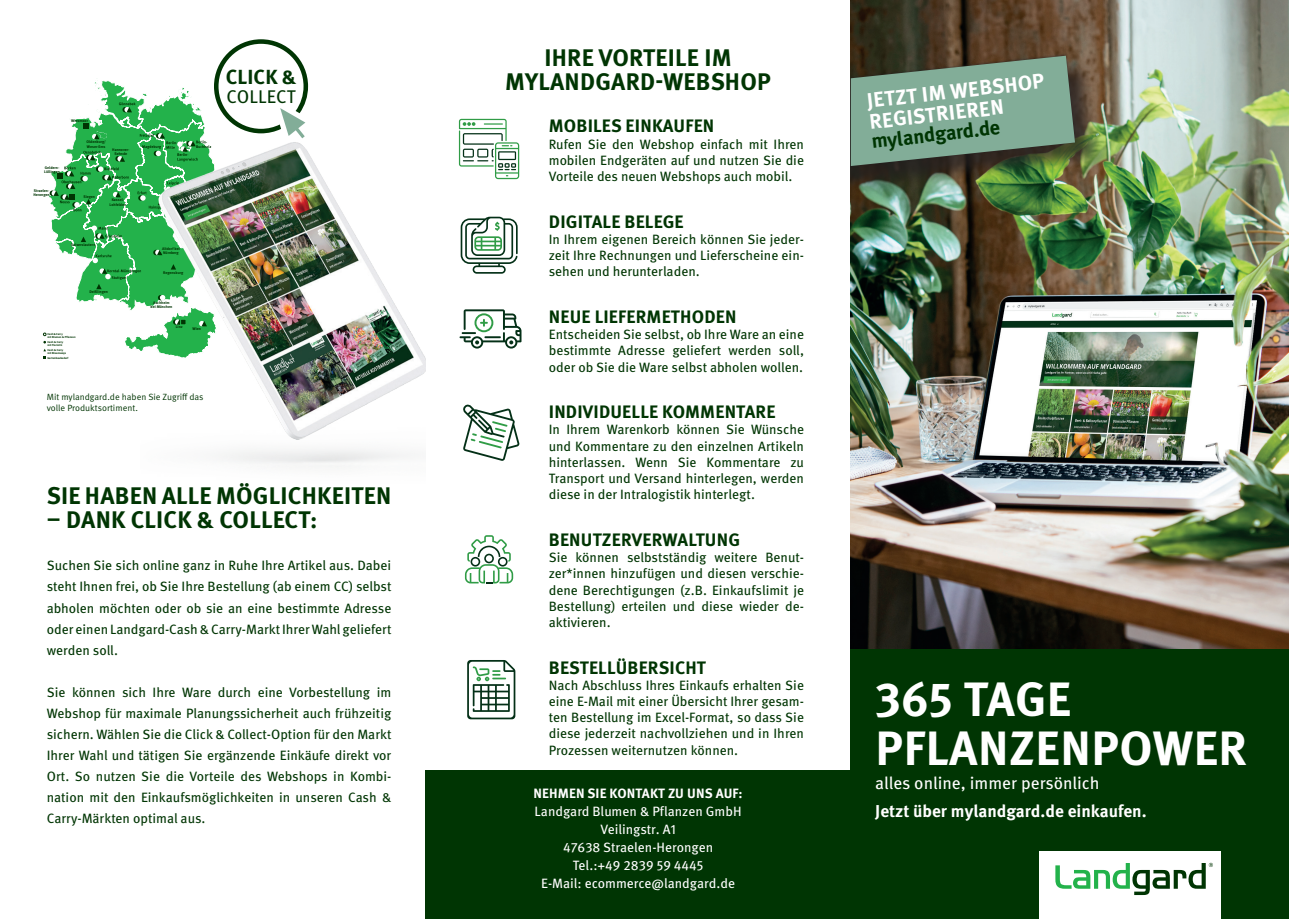
<style>
.page{position:relative;width:1289px;height:919px;background:#fff}
.page>*{position:absolute;margin:0;border:0;box-sizing:border-box;transform-origin:0 0}
.t1{font:700 48.15px/48.2px "Meta Pro";letter-spacing:.01em;color:#fff}
.t2{font:700 24px "Meta Pro";letter-spacing:.01em;color:#003503}
.t3{font:700 21px/21.1px "Meta Plus";color:#fff}
.t4{font:700 20.4px "Meta Pro";letter-spacing:.005em;color:#003503}
.t5{font:700 20.25px "Meta Plus";color:#003503}
.t6{font:18.3px "Meta Pro";letter-spacing:.005em;color:#003503}
.t7{font:700 18px "Meta Pro";letter-spacing:.01em;color:#003503}
.t8{font:700 17.25px "Meta Pro";color:#fff}
.t9{font:17.25px "Meta Pro";color:#fff}
.t10{font:13.5px/16.2px "Meta Pro";color:#003503;text-align:justify}
.t11{font:13.5px/18px "Meta Pro";color:#fff;text-align:center}
.t12{font:700 13.5px "Meta Pro";letter-spacing:.01em;color:#fff}
.t13{font:9px/10.8px "Meta Pro Norm";color:#003503}
.t14{font:700 3.9px/4.1px "Meta Pro";color:#003503}
.t15{font:700 2.85px/2.8px "Meta Pro";color:#003503}
</style>
<div class="page">
<img style="left:850px;top:0;width:438px;height:649px">
<div style="left:850px;top:649px;width:438px;height:269px;background:#003503"></div>
<div style="left:1039px;top:851px;width:181px;height:67px;background:#fff"></div>
<svg style="left:1055px;top:862px;width:157px;height:32px"></svg>
<img style="left:222px;top:152px;width:203px;height:315px">
<div style="left:425px;top:770px;width:431px;height:148px;background:#003503"></div>
<div style="left:850px;top:59px;width:250px;height:140px;background:#231f20;opacity:.75"></div>
<svg style="left:850px;top:53px;width:227px;height:123px;background:#6c8a74"></svg>
<img style="left:43px;top:39px;width:265px;height:321px">
<svg style="left:465px;top:535px;width:48px;height:48px"></svg>
<svg style="left:467px;top:660px;width:48px;height:59px"></svg>
<svg style="left:460px;top:217px;width:57px;height:57px"></svg>
<svg style="left:463px;top:404px;width:56px;height:57px"></svg>
<svg style="left:459px;top:119px;width:60px;height:60px"></svg>
<svg style="left:459px;top:309px;width:62px;height:39px"></svg>
<h2 class="t2" style="left:544px;top:39px;width:189px">IHRE VORTEILE IM</h2>
<p class="t14" style="left:71px;top:119px;width:18px">Wiesmoor</p>
<p class="t14" style="left:44px;top:165px;width:17px">Geldern-<br>Lüllingen</p>
<p class="t14" style="left:33px;top:189px;width:18px">Straelen-<br>Herongen</p>
<p class="t14" style="left:86px;top:139px;width:21px;line-height:4.8px">Oldenburg/<br>Weser-Ems</p>
<p class="t14" style="left:112px;top:147px;width:19px;text-align:center">Hannover-<br>Sehnde</p>
<p class="t14" style="left:83px;top:194px;width:13px">Siegen</p>
<p class="t14" style="left:109px;top:197px;width:18px;line-height:4.7px;text-align:center">Kassel-<br>Lohfelden</p>
<p class="t14" style="left:71px;top:242px;width:26px">Kaiserslautern</p>
<p class="t14" style="left:89px;top:289px;width:20px">Deißlingen</p>
<p class="t15" style="left:47px;top:333px;width:30px">Cash&amp;Carry<br>mit Blumen &amp; Pflanzen</p>
<p class="t15" style="left:47px;top:340px;width:17px">Cash &amp; Carry mit Floristik</p>
<p class="t15" style="left:47px;top:348px;width:20px">Cash &amp; Carry mit Bloomways</p>
<p class="t15" style="left:47px;top:356px;width:23px">Gartenbaubedarf</p>
<p class="t14" style="left:162px;top:246px;width:19px">Altdorf bei<br>Nürnberg</p>
<p class="t14" style="left:163px;top:270px;width:22px">Regensburg</p>
<p class="t14" style="left:150px;top:301px;width:23px;text-align:center">Aschheim bei München</p>
<p class="t14" style="left:176px;top:324px;width:8px">Linz</p>
<p class="t14" style="left:193px;top:327px;width:10px">Wien</p>
<h3 class="t4" style="left:226px;top:61px;width:72px">CLICK &amp;</h3>
<h2 class="t2" style="left:505px;top:63px;width:267px">MYLANDGARD-WEBSHOP</h2>
<h3 class="t6" style="left:226px;top:82px;width:70px">COLLECT</h3>
<h3 class="t7" style="left:549px;top:112px;width:167px">MOBILES EINKAUFEN</h3>
<p class="t10" style="left:549px;top:135px;width:257px">Rufen Sie den Webshop einfach mit Ihren mobilen Endgeräten auf und nutzen Sie die Vorteile des neuen Webshops auch mobil.</p>
<h3 class="t7" style="left:549px;top:207px;width:136px">DIGITALE BELEGE</h3>
<p class="t10" style="left:549px;top:230px;width:257px">In Ihrem eigenen Bereich können Sie jeder&shy;zeit Ihre Rechnungen und Lieferscheine ein&shy;sehen und herunterladen.</p>
<h3 class="t7" style="left:549px;top:302px;width:189px">NEUE LIEFERMETHODEN</h3>
<p class="t10" style="left:549px;top:325px;width:257px">Entscheiden Sie selbst, ob Ihre Ware an eine bestimmte Adresse geliefert werden soll, oder ob Sie die Ware selbst abholen wollen.</p>
<p class="t13" style="left:47px;top:391px;width:158px">Mit mylandgard.de haben Sie Zugriff das volle Produktsortiment.</p>
<h2 class="t2" style="left:47px;top:477px;width:346px">SIE HABEN ALLE MÖGLICHKEITEN</h2>
<h2 class="t2" style="left:47px;top:501px;width:272px">– DANK CLICK &amp; COLLECT:</h2>
<p class="t10" style="left:47px;top:554px;width:346px;line-height:21px">Suchen Sie sich online ganz in Ruhe Ihre Artikel aus. Dabei steht Ihnen frei, ob Sie Ihre Bestellung (ab einem CC) selbst abholen möchten oder ob sie an eine bestimmte Adresse oder einen Landgard-Cash &amp; Carry-Markt Ihrer Wahl geliefert werden soll.</p>
<p class="t10" style="left:47px;top:680px;width:346px;line-height:21px">Sie können sich Ihre Ware durch eine Vorbestellung im Webshop für maximale Planungssicherheit auch frühzeitig sichern. Wählen Sie die Click &amp; Collect-Option für den Markt Ihrer Wahl und tätigen Sie ergänzende Einkäufe direkt vor Ort. So nutzen Sie die Vorteile des Webshops in Kombi&shy;nation mit den Einkaufsmöglichkeiten in unseren Cash &amp; Carry-Märkten optimal aus.</p>
<h3 class="t7" style="left:549px;top:398px;width:228px">INDIVIDUELLE KOMMENTARE</h3>
<p class="t10" style="left:549px;top:420px;width:257px">In Ihrem Warenkorb können Sie Wünsche und Kommentare zu den einzelnen Artikeln hinterlassen. Wenn Sie Kommentare zu Transport und Versand hinterlegen, werden diese in der Intralogistik hinterlegt.</p>
<h3 class="t7" style="left:549px;top:525px;width:193px">BENUTZERVERWALTUNG</h3>
<p class="t10" style="left:549px;top:548px;width:257px">Sie können selbstständig weitere Benut&shy;zer*innen hinzufügen und diesen verschie&shy;dene Berechtigungen (z.B. Einkaufslimit je Bestellung) erteilen und diese wieder de&shy;aktivieren.</p>
<h3 class="t7" style="left:549px;top:653px;width:159px">BESTELLÜBERSICHT</h3>
<p class="t10" style="left:549px;top:676px;width:257px">Nach Abschluss Ihres Einkaufs erhalten Sie eine E-Mail mit einer Übersicht Ihrer gesam&shy;ten Bestellung im Excel-Format, so dass Sie diese jederzeit nachvollziehen und in Ihren Prozessen weiternutzen können.</p>
<p class="t12" style="left:533px;top:783px;width:211px">NEHMEN SIE KONTAKT ZU UNS AUF:</p>
<p class="t11" style="left:534px;top:801px;width:208px">Landgard Blumen &amp; Pflanzen GmbH<br>Veilingstr. A1<br>47638 Straelen-Herongen<br>Tel.:+49 2839 59 4445<br>E-Mail: ecommerce@landgard.de</p>
<h3 class="t3" style="left:865px;top:90px;width:180px;rotate:-6deg">JETZT IM WEBSHOP<br>REGISTRIEREN</h3>
<h3 class="t5" style="left:870px;top:130px;width:131px;rotate:-7deg">mylandgard.de</h3>
<h1 class="t1" style="left:875px;top:672px;width:373px">365 TAGE<br>PFLANZENPOWER</h1>
<p class="t9" style="left:875px;top:769px;width:226px">alles online, immer persönlich</p>
<p class="t8" style="left:875px;top:797px;width:273px">Jetzt über mylandgard.de einkaufen.</p>
</div>
